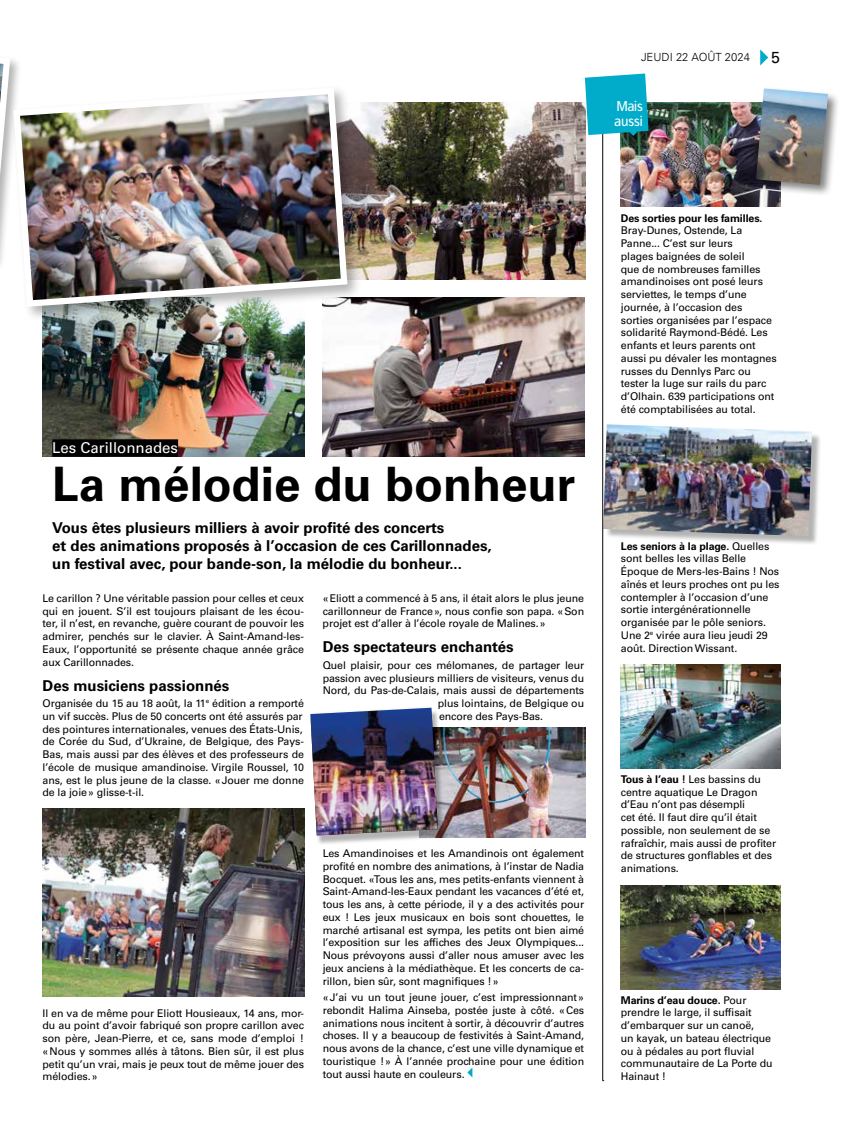
<style>
.page{position:relative;width:851px;height:1134px;background:#fff}
.page>*{position:absolute;margin:0;border:0;box-sizing:border-box;transform-origin:0 0}
.t1{font:700 47.5px "Univers LT Std";color:#000}
.t2{font:16px "Univers LT Std";color:#000}
.t3{font:700 15px/18px "Univers LT Std";color:#000}
.t4{font:15px "Univers LT Std";color:#fff}
.t5{font:14.25px/14.8px "Francophil Sans";color:#fff}
.t6{font:300 11.25px "Univers LT";color:#000}
.t7{font:10.62px/12.8px "Univers LT Std";letter-spacing:-.01em;color:#000}
.t8{font:700 10.62px "Univers LT Std";letter-spacing:-.01em;color:#000}
.s1{font-weight:700}
</style>
<div class="page">
<img style="left:362px;top:103px;width:222px;height:177px">
<div style="left:604px;top:426px;width:217px;height:120px;background:#000;opacity:.3"></div>
<img style="left:648px;top:425px;width:163px;height:111px">
<img style="left:648px;top:103px;width:132px;height:104px">
<div style="left:753px;top:86px;width:87px;height:111px;background:#000;opacity:.5"></div>
<img style="left:755px;top:88px;width:72px;height:97px">
<svg style="left:760px;top:49px;width:8px;height:16px"></svg>
<svg style="left:467px;top:1068px;width:5px;height:9px"></svg>
<img style="left:43px;top:808px;width:262px;height:189px">
<img style="left:648px;top:665px;width:132px;height:104px">
<img style="left:648px;top:885px;width:132px;height:104px">
<img style="left:43px;top:322px;width:262px;height:135px">
<div style="left:52px;top:439px;width:126px;height:18px;background:#000"></div>
<div style="left:0;top:33px;width:23px;height:239px;background:#000;opacity:.3"></div>
<svg style="left:0;top:33px;width:14px;height:230px"></svg>
<img style="left:322px;top:298px;width:262px;height:159px">
<img style="left:445px;top:727px;width:139px;height:110px">
<img style="left:584px;top:74px;width:64px;height:1007px">
<div style="left:310px;top:710px;width:135px;height:135px;background:#000;opacity:.3"></div>
<img style="left:310px;top:708px;width:128px;height:127px">
<div style="left:11px;top:85px;width:351px;height:237px;background:#000;opacity:.3"></div>
<img style="left:10px;top:84px;width:341px;height:226px">
<p class="t6" style="left:641px;top:50px;width:110px">JEUDI 22 AOÛT 2024</p>
<h2 class="t2" style="left:771px;top:48px;width:10px">5</h2>
<h3 class="t5" style="left:614px;top:99px;width:30px">Mais aussi</h3>
<h3 class="t4" style="left:52px;top:439px;width:127px">Les Carillonnades</h3>
<h1 class="t1" style="left:52px;top:456px;width:524px">La mélodie du bonheur</h1>
<h3 class="t3" style="left:52px;top:519px;width:441px">Vous êtes plusieurs milliers à avoir profité des concerts<br>et des animations proposés à l’occasion de ces Carillonnades, un festival avec, pour bande-son, la mélodie du bonheur...</h3>
<p class="t7" style="left:43px;top:592px;width:263px;text-align:justify">Le carillon ? Une véritable passion pour celles et ceux qui en jouent. S’il est toujours plaisant de les écou&shy;ter, il n’est, en revanche, guère courant de pouvoir les admirer, penchés sur le clavier. À Saint-Amand-les-Eaux, l’opportunité se présente chaque année grâce aux Carillonnades.</p>
<h3 class="t3" style="left:43px;top:676px;width:188px">Des musiciens passionnés</h3>
<p class="t7" style="left:43px;top:697px;width:263px">Organisée du 15 au 18 août, la 11<sup>e</sup> édition a remporté un vif succès. Plus de 50 concerts ont été assurés par des pointures internationales, venues des États-Unis, de Corée du Sud, d’Ukraine, de Belgique, des Pays-Bas, mais aussi par des élèves et des professeurs de l’école de musique amandinoise. Virgile Roussel, 10 ans, est le plus jeune de la classe. «Jouer me donne de la joie» glisse-t-il.</p>
<p class="t7" style="left:322px;top:592px;width:263px;text-align:justify">«Eliott a commencé à 5 ans, il était alors le plus jeune carillonneur de France», nous confie son papa. «Son projet est d’aller à l’école royale de Malines.»</p>
<h3 class="t3" style="left:322px;top:638px;width:192px">Des spectateurs enchantés</h3>
<p class="t7" style="left:322px;top:659px;width:263px">Quel plaisir, pour ces mélomanes, de partager leur</p>
<p class="t7" style="left:322px;top:671px;width:263px">passion avec plusieurs milliers de visiteurs, venus du</p>
<p class="t7" style="left:322px;top:684px;width:263px">Nord, du Pas-de-Calais, mais aussi de départements</p>
<p class="t7" style="left:438px;top:697px;width:148px">plus lointains, de Belgique ou</p>
<p class="t7" style="left:439px;top:710px;width:105px">encore des Pays-Bas.</p>
<p class="t7" style="left:43px;top:1006px;width:263px;text-align:justify">Il en va de même pour Eliott Housieaux, 14 ans, mor&shy;du au point d’avoir fabriqué son propre carillon avec son père, Jean-Pierre, et ce, sans mode d’emploi ! «Nous y sommes allés à tâtons. Bien sûr, il est plus petit qu’un vrai, mais je peux tout de même jouer des mélodies.»</p>
<p class="t7" style="left:322px;top:847px;width:263px;text-align:justify">Les Amandinoises et les Amandinois ont également profité en nombre des animations, à l’instar de Nadia Bocquet. «Tous les ans, mes petits-enfants viennent à Saint-Amand-les-Eaux pendant les vacances d’été et, tous les ans, à cette période, il y a des activités pour eux ! Les jeux musicaux en bois sont chouettes, le marché artisanal est sympa, les petits ont bien aimé l’exposition sur les affiches des Jeux Olympiques...<br>Nous prévoyons aussi d’aller nous amuser avec les jeux anciens à la médiathèque. Et les concerts de ca&shy;rillon, bien sûr, sont magnifiques !»</p>
<p class="t7" style="left:322px;top:991px;width:263px;text-align:justify">«J’ai vu un tout jeune jouer, c’est impressionnant» rebondit Halima Ainseba, postée juste à côté. «Ces animations nous incitent à sortir, à découvrir d’autres choses. Il y a beaucoup de festivités à Saint-Amand, nous avons de la chance, c’est une ville dynamique et touristique !» À l’année prochaine pour une édition tout aussi haute en couleurs.</p>
<p class="t8" style="left:620px;top:212px;width:143px">Des sorties pour les familles.</p>
<p class="t7" style="left:620px;top:224px;width:157px">Bray-Dunes, Ostende, La<br>Panne... C’est sur leurs<br>plages baignées de soleil<br>que de nombreuses familles amandinoises ont posé leurs serviettes, le temps d’une journée, à l’occasion des sorties organisées par l’espace solidarité Raymond-Bédé. Les enfants et leurs parents ont aussi pu dévaler les montagnes russes du Dennlys Parc ou tester la luge sur rails du parc d’Olhain. 639 participations ont été comptabilisées au total.</p>
<p class="t7" style="left:620px;top:540px;width:160px"><span class="s1">Les seniors à la plage.</span> Quelles sont belles les villas Belle<br>Époque de Mers-les-Bains ! Nos aînés et leurs proches ont pu les contempler à l’occasion d’une sortie intergénérationnelle organisée par le pôle seniors.<br>Une 2<sup>e</sup> virée aura lieu jeudi 29 août. Direction Wissant.</p>
<p class="t7" style="left:620px;top:773px;width:157px"><span class="s1">Tous à l’eau !</span> Les bassins du centre aquatique Le Dragon d’Eau n’ont pas désempli<br>cet été. Il faut dire qu’il était possible, non seulement de se rafraîchir, mais aussi de profiter de structures gonflables et des animations.</p>
<p class="t7" style="left:620px;top:993px;width:153px"><span class="s1">Marins d’eau douce.</span> Pour prendre le large, il suffisait d’embarquer sur un canoë,<br>un kayak, un bateau électrique ou à pédales au port fluvial communautaire de La Porte du<br>Hainaut !</p>
</div>
